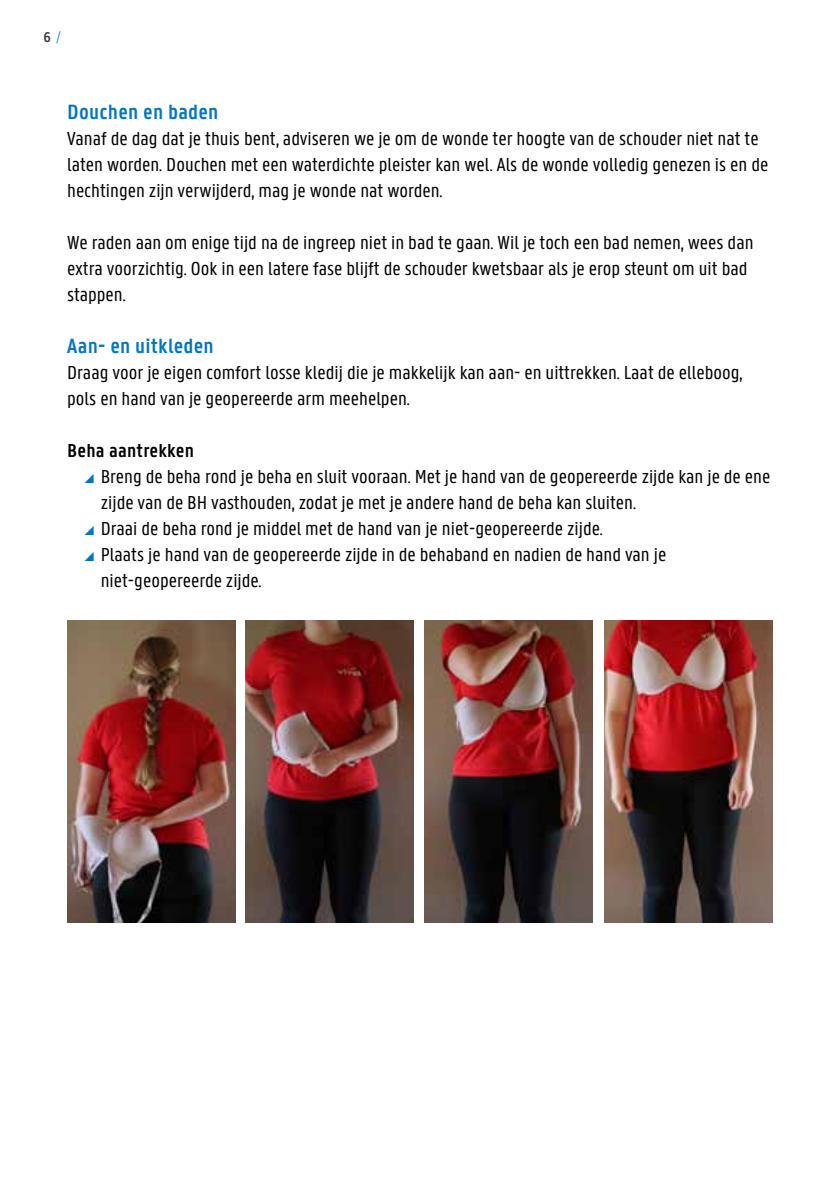
<style>
.page{position:relative;width:840px;height:1191px;background:#fff}
.page>*{position:absolute;margin:0;border:0;box-sizing:border-box;transform-origin:0 0}
.t1{font:600 22px "U Gent Panno Text";letter-spacing:.01em;color:#0075bf}
.t2{font:20px/26px "U Gent Panno Text";color:#000}
.t3{font:600 20px "U Gent Panno Text";letter-spacing:.01em;color:#000}
.t4{font:600 15px "U Gent Panno Text";color:#3c3c3b}
.s1{font-weight:300;color:#0080c6}
</style>
<div class="page">
<img style="left:67px;top:620px;width:168px;height:302px">
<img style="left:246px;top:620px;width:167px;height:302px">
<img style="left:424px;top:620px;width:168px;height:302px">
<img style="left:604px;top:620px;width:168px;height:302px">
<p class="t4" style="left:44px;top:28px;width:18px">6 <span class="s1">/</span></p>
<p class="t1" style="left:67px;top:99px;width:153px">Douchen en baden</p>
<p class="t2" style="left:67px;top:125px;width:702px">Vanaf de dag dat je thuis bent, adviseren we je om de wonde ter hoogte van de schouder niet nat te laten worden. Douchen met een waterdichte pleister kan wel. Als de wonde volledig genezen is en de hechtingen zijn verwijderd, mag je wonde nat worden.</p>
<p class="t2" style="left:67px;top:229px;width:687px">We raden aan om enige tijd na de ingreep niet in bad te gaan. Wil je toch een bad nemen, wees dan extra voorzichtig. Ook in een latere fase blijft de schouder kwetsbaar als je erop steunt om uit bad stappen.</p>
<p class="t1" style="left:67px;top:333px;width:148px">Aan- en uitkleden</p>
<p class="t2" style="left:67px;top:359px;width:676px">Draag voor je eigen comfort losse kledij die je makkelijk kan aan- en uittrekken. Laat de elleboog, pols en hand van je geopereerde arm meehelpen.</p>
<p class="t3" style="left:67px;top:439px;width:128px">Beha aantrekken</p>
<p class="t2" style="left:101px;top:463px;width:670px">Breng de beha rond je beha en sluit vooraan. Met je hand van de geopereerde zijde kan je de ene zijde van de BH vasthouden, zodat je met je andere hand de beha kan sluiten.<br>Draai de beha rond je middel met de hand van je niet-geopereerde zijde.<br>Plaats je hand van de geopereerde zijde in de behaband en nadien de hand van je niet-geopereerde zijde.</p>
</div>
